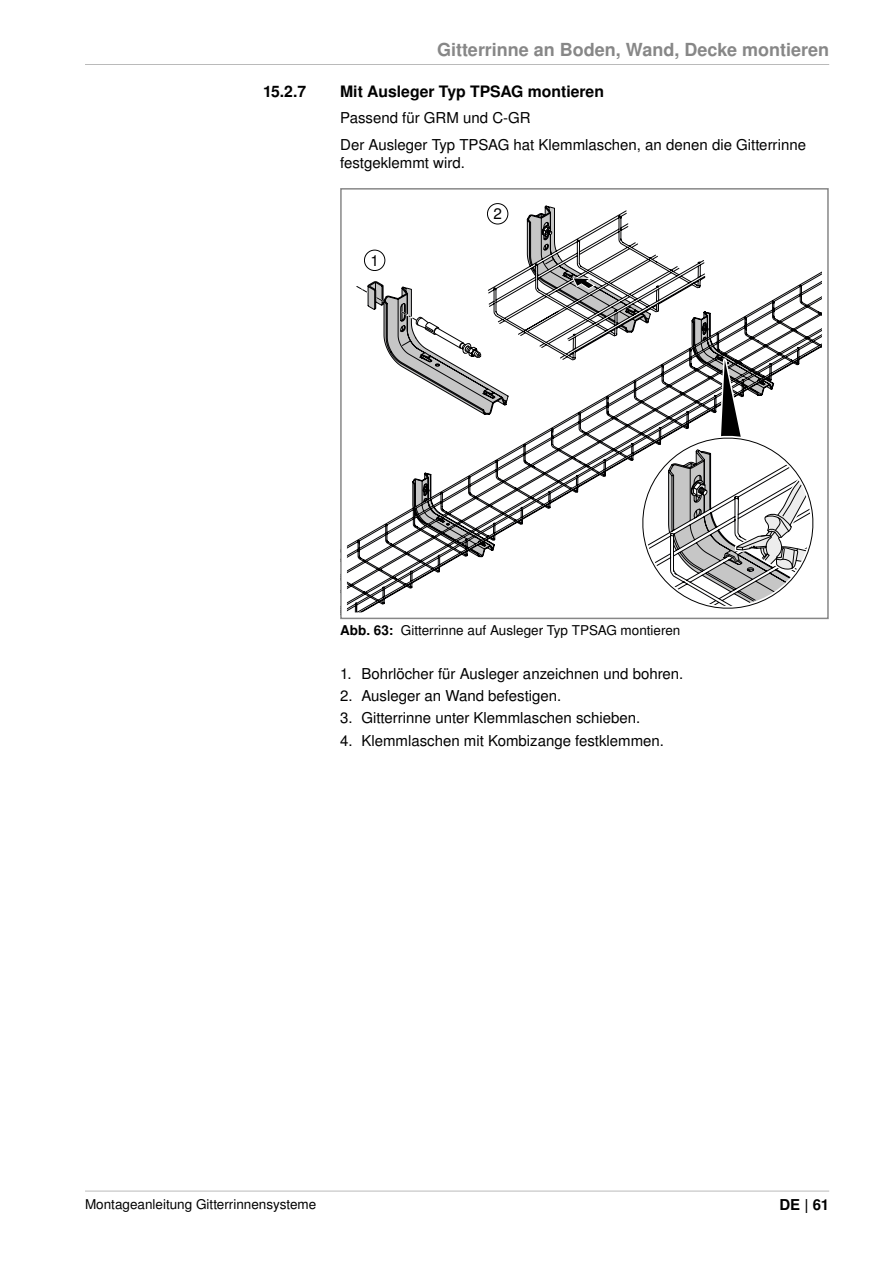
<style>
.page{position:relative;width:893px;height:1263px;background:#fff}
.page>*{position:absolute;margin:0;border:0;box-sizing:border-box;transform-origin:0 0}
.t1{font:700 18px "Nimbus San LOT";color:#878787}
.t2{font:700 15.75px "Nimbus San LOT";color:#000}
.t3{font:15.3px "Nimbus San LOT";color:#000}
.t4{font:15px/26.5px "Nimbus San LOT";color:#000}
.t5{font:700 15px "Nimbus San LOT";color:#000}
.t6{font:13.5px "Nimbus San LOT";color:#000}
.s1{font-weight:700}
</style>
<div class="page">
<hr style="left:85px;top:64px;width:744px;height:1px;background:#bababa">
<hr style="left:85px;top:1191px;width:744px;height:1px;background:#bababa">
<svg style="left:346px;top:203px;width:476px;height:410px"></svg>
<div style="left:340px;top:188px;width:489px;height:431px;border:2px solid #878787"></div>
<p class="t1" style="left:437px;top:39px;width:394px">Gitterrinne an Boden, Wand, Decke montieren</p>
<p class="t2" style="left:263px;top:82px;width:45px">15.2.7</p>
<p class="t2" style="left:340px;top:82px;width:265px">Mit Ausleger Typ TPSAG montieren</p>
<p class="t4" style="left:340px;top:105px;width:467px">Passend für GRM und C-GR<br>Der Ausleger Typ TPSAG hat Klemmlaschen, an denen die Gitterrinne</p>
<p class="t4" style="left:340px;top:150px;width:126px">festgeklemmt wird.</p>
<p class="t3" style="left:370px;top:251px;width:10px">1</p>
<p class="t3" style="left:493px;top:204px;width:10px">2</p>
<p class="t6" style="left:340px;top:622px;width:342px"><span class="s1">Abb. 63:</span> Gitterrinne auf Ausleger Typ TPSAG montieren</p>
<p class="t4" style="left:340px;top:661px;width:345px">1. Bohrlöcher für Ausleger anzeichnen und bohren.</p>
<p class="t4" style="left:340px;top:683px;width:223px">2. Ausleger an Wand befestigen.</p>
<p class="t4" style="left:340px;top:705px;width:302px">3. Gitterrinne unter Klemmlaschen schieben.</p>
<p class="t4" style="left:340px;top:727px;width:325px">4. Klemmlaschen mit Kombizange festklemmen.</p>
<p class="t6" style="left:85px;top:1196px;width:233px">Montageanleitung Gitterrinnensysteme</p>
<p class="t5" style="left:779px;top:1196px;width:51px">DE | 61</p>
</div>
